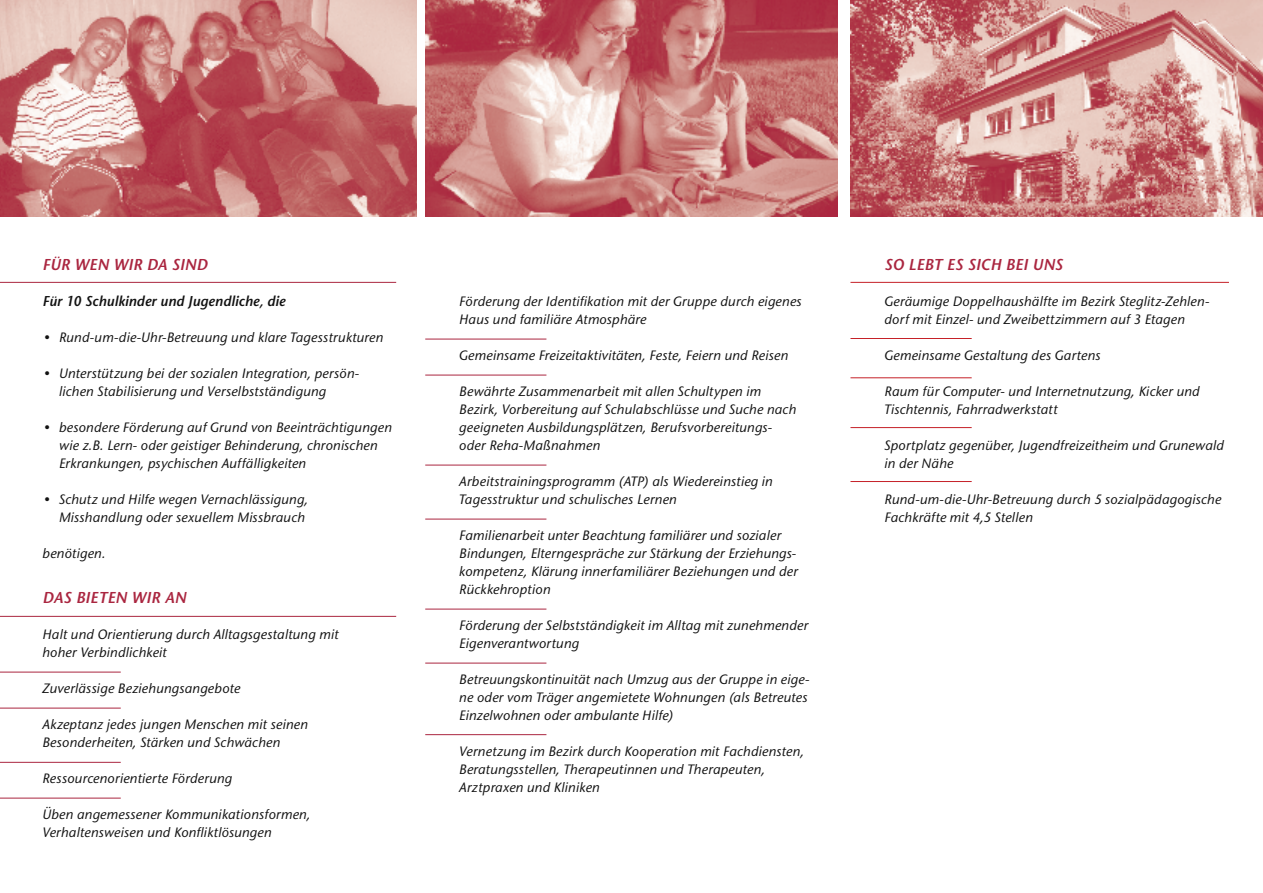
<style>
.page{position:relative;width:1263px;height:893px;background:#fff}
.page>*{position:absolute;margin:0;border:0;box-sizing:border-box;transform-origin:0 0}
.t1{font:italic 600 15.75px "Stone Sans";letter-spacing:.015em;color:#aa2640}
.t2{font:italic 500 14.25px/18px "Stone Sans Itc T";letter-spacing:.005em;color:#121212}
.t3{font:italic 600 14.25px "Stone Sans";letter-spacing:.005em;color:#121212}
</style>
<div class="page">
<hr style="left:0;top:282px;width:396px;height:1px;background:#aa2640">
<hr style="left:0;top:616px;width:396px;height:1px;background:#aa2640">
<hr style="left:850px;top:282px;width:379px;height:1px;background:#c52128">
<hr style="left:425px;top:339px;width:121px;height:1px;background:#aa2640">
<hr style="left:425px;top:375px;width:121px;height:1px;background:#aa2640">
<hr style="left:425px;top:519px;width:121px;height:1px;background:#aa2640">
<hr style="left:425px;top:465px;width:121px;height:1px;background:#aa2640">
<hr style="left:425px;top:609px;width:121px;height:1px;background:#aa2640">
<hr style="left:425px;top:663px;width:121px;height:1px;background:#aa2640">
<hr style="left:425px;top:734px;width:121px;height:1px;background:#aa2640">
<hr style="left:0;top:672px;width:121px;height:1px;background:#aa2640">
<hr style="left:0;top:708px;width:121px;height:1px;background:#aa2640">
<hr style="left:0;top:762px;width:121px;height:1px;background:#aa2640">
<hr style="left:0;top:798px;width:121px;height:1px;background:#aa2640">
<hr style="left:850px;top:338px;width:122px;height:1px;background:#c52128">
<hr style="left:850px;top:378px;width:122px;height:1px;background:#c52128">
<hr style="left:850px;top:481px;width:122px;height:1px;background:#c52128">
<hr style="left:850px;top:427px;width:122px;height:1px;background:#c52128">
<img style="left:0;top:0;width:417px;height:216px">
<img style="left:425px;top:0;width:413px;height:216px">
<img style="left:850px;top:0;width:413px;height:216px">
<p class="t1" style="left:43px;top:255px;width:148px">FÜR WEN WIR DA SIND</p>
<p class="t3" style="left:43px;top:292px;width:245px">Für 10 Schulkinder und Jugendliche, die</p>
<p class="t2" style="left:43px;top:328px;width:342px">• Rund-um-die-Uhr-Betreuung und klare Tagesstrukturen</p>
<p class="t2" style="left:59px;top:364px;width:302px;text-indent:-17px">• Unterstützung bei der sozialen Integration, persön&shy;lichen Stabilisierung und Verselbstständigung</p>
<p class="t2" style="left:59px;top:418px;width:334px;text-indent:-17px">• besondere Förderung auf Grund von Beeinträchtigungen wie z.B. Lern- oder geistiger Behinderung, chronischen<br>Erkrankungen, psychischen Auffälligkeiten</p>
<p class="t2" style="left:43px;top:490px;width:267px;text-align:right">• Schutz und Hilfe wegen Vernachlässigung,<br>Misshandlung oder sexuellem Missbrauch</p>
<p class="t2" style="left:43px;top:544px;width:65px">benötigen.</p>
<p class="t1" style="left:43px;top:588px;width:43px">DA S BIETEN</p>
<p class="t1" style="left:132px;top:588px;width:46px">WIR AN</p>
<p class="t2" style="left:43px;top:625px;width:298px">Halt und Orientierung durch Alltagsgestaltung mit hoher Verbindlichkeit</p>
<p class="t2" style="left:43px;top:679px;width:200px">Zuverlässige Beziehungsangebote</p>
<p class="t2" style="left:43px;top:715px;width:267px">Akzeptanz jedes jungen Menschen mit seinen<br>Besonderheiten, Stärken und Schwächen</p>
<p class="t2" style="left:43px;top:769px;width:191px">Ressourcenorientierte Förderung</p>
<p class="t2" style="left:43px;top:805px;width:270px">Üben angemessener Kommunikationsformen,<br>Verhaltensweisen und Konfliktlösungen</p>
<p class="t2" style="left:459px;top:292px;width:344px">Förderung der Identifikation mit der Gruppe durch eigenes<br>Haus und familiäre Atmosphäre</p>
<p class="t2" style="left:459px;top:346px;width:331px">Gemeinsame Freizeitaktivitäten, Feste, Feiern und Reisen</p>
<p class="t2" style="left:459px;top:382px;width:339px">Bewährte Zusammenarbeit mit allen Schultypen im Bezirk, Vorbereitung auf Schulabschlüsse und Suche nach geeigneten Ausbildungsplätzen, Berufsvorbereitungs&shy;oder Reha-Maßnahmen</p>
<p class="t2" style="left:459px;top:472px;width:315px">Arbeitstrainingsprogramm (ATP) als Wiedereinstieg in<br>Tagesstruktur und schulisches Lernen</p>
<p class="t2" style="left:459px;top:526px;width:340px">Familienarbeit unter Beachtung familiärer und sozialer Bindungen, Elterngespräche zur Stärkung der Erziehungs&shy;kompetenz, Klärung innerfamiliärer Beziehungen und der Rückkehroption</p>
<p class="t2" style="left:459px;top:616px;width:351px">Förderung der Selbstständigkeit im Alltag mit zunehmender<br>Eigenverantwortung</p>
<p class="t2" style="left:459px;top:670px;width:352px;text-align:justify">Betreuungskontinuität nach Umzug aus der Gruppe in eige&shy;ne oder vom Träger angemietete Wohnungen (als Betreutes Einzelwohnen oder ambulante Hilfe)</p>
<p class="t2" style="left:459px;top:742px;width:346px">Vernetzung im Bezirk durch Kooperation mit Fachdiensten,<br>Beratungsstellen, Therapeutinnen und Therapeuten,<br>Arztpraxen und Kliniken</p>
<p class="t1" style="left:884px;top:255px;width:34px">SO LEBT</p>
<p class="t1" style="left:947px;top:255px;width:117px">ES SICH BEI UNS</p>
<p class="t2" style="left:884px;top:292px;width:326px">Geräumige Doppelhaushälfte im Bezirk Steglitz-Zehlen&shy;dorf mit Einzel- und Zweibettzimmern auf 3 Etagen</p>
<p class="t2" style="left:884px;top:346px;width:218px">Gemeinsame Gestaltung des Gartens</p>
<p class="t2" style="left:884px;top:382px;width:317px">Raum für Computer- und Internetnutzung, Kicker und<br>Tischtennis, Fahrradwerkstatt</p>
<p class="t2" style="left:884px;top:436px;width:341px">Sportplatz gegenüber, Jugendfreizeitheim und Grunewald in der Nähe</p>
<p class="t2" style="left:884px;top:490px;width:338px">Rund-um-die-Uhr-Betreuung durch 5 sozialpädagogische<br>Fachkräfte mit 4,5 Stellen</p>
</div>
